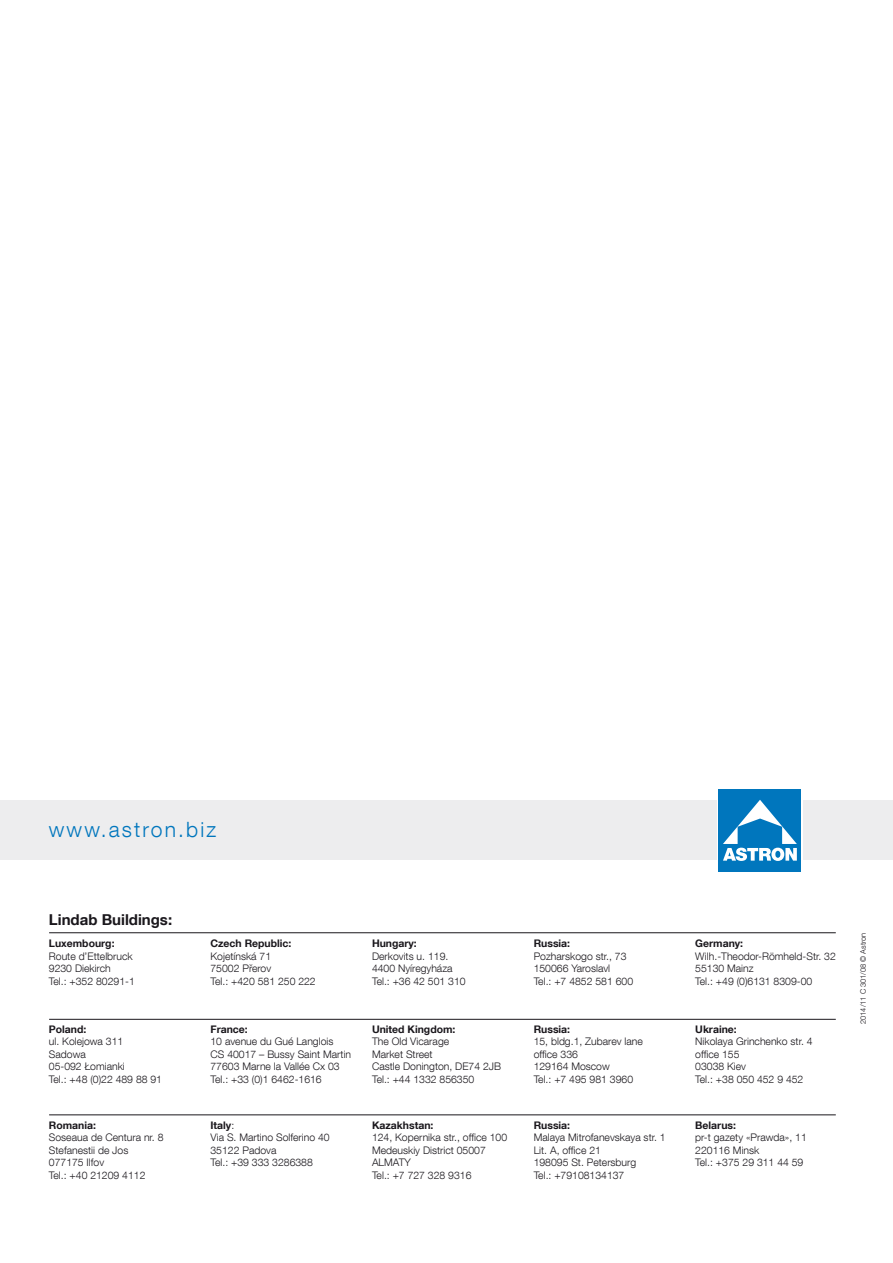
<style>
.page{position:relative;width:893px;height:1263px;background:#fff}
.page>*{position:absolute;margin:0;border:0;box-sizing:border-box;transform-origin:0 0}
.t1{font:300 21.15px "Helvetica Neue LT Com";letter-spacing:.1em;color:#0076bd}
.t2{font:700 15px "Helvetica Neue LT Com";color:#1a171c}
.t3{font:300 10.5px/12.5px "Helvetica Neue LT Com";color:#1a171c}
.t4{font:700 10.5px "Helvetica Neue LT Com";color:#1a171c}
.t5{font:300 7.5px "Helvetica Neue LT Com";color:#1a171c}
.s1{font-weight:700}
</style>
<div class="page">
<hr style="left:49px;top:932px;width:787px;height:1px;background:#1a171c">
<hr style="left:49px;top:1019px;width:787px;height:1px;background:#1a171c">
<hr style="left:49px;top:1114px;width:787px;height:1px;background:#1a171c">
<div style="left:0;top:800px;width:893px;height:59px;background:#ededee"></div>
<div style="left:717px;top:788px;width:85px;height:85px;background:#0076bd"></div>
<svg style="left:723px;top:800px;width:74px;height:61px"></svg>
<h1 class="t1" style="left:49px;top:817px;width:169px">www.astron.biz</h1>
<h2 class="t2" style="left:49px;top:910px;width:125px">Lindab Buildings:</h2>
<p class="t4" style="left:49px;top:937px;width:67px">Luxembourg:</p>
<p class="t3" style="left:49px;top:949px;width:87px">Route d’Ettelbruck<br>9230 Diekirch<br>Tel.: +352 80291-1</p>
<p class="t4" style="left:49px;top:1022px;width:39px">Poland:</p>
<p class="t3" style="left:49px;top:1035px;width:115px">ul. Kolejowa 311<br>Sadowa<br>05-092 Łomianki<br>Tel.: +48 (0)22 489 88 91</p>
<p class="t4" style="left:49px;top:1118px;width:49px">Romania:</p>
<p class="t3" style="left:49px;top:1131px;width:116px">Soseaua de Centura nr. 8<br>Stefanestii de Jos<br>077175 Ilfov<br>Tel.: +40 21209 4112</p>
<p class="t4" style="left:210px;top:937px;width:82px">Czech Republic:</p>
<p class="t3" style="left:210px;top:949px;width:107px">Kojetínská 71<br>75002 Přerov<br>Tel.: +420 581 250 222</p>
<p class="t4" style="left:210px;top:1022px;width:39px">France:</p>
<p class="t3" style="left:210px;top:1035px;width:142px">10 avenue du Gué Langlois<br>CS 40017 – Bussy Saint Martin<br>77603 Marne la Vallée Cx 03<br>Tel.: +33 (0)1 6462-1616</p>
<p class="t3" style="left:211px;top:1118px;width:121px"><span class="s1">Italy</span>:<br>Via S. Martino Solferino 40<br>35122 Padova<br>Tel.: +39 333 3286388</p>
<p class="t4" style="left:372px;top:936px;width:46px">Hungary:</p>
<p class="t3" style="left:372px;top:949px;width:95px">Derkovits u. 119.<br>4400 Nyíregyháza<br>Tel.: +36 42 501 310</p>
<p class="t4" style="left:372px;top:1022px;width:85px">United Kingdom:</p>
<p class="t3" style="left:372px;top:1035px;width:131px">The Old Vicarage<br>Market Street<br>Castle Donington, DE74 2JB<br>Tel.: +44 1332 856350</p>
<p class="t4" style="left:372px;top:1118px;width:63px">Kazakhstan:</p>
<p class="t3" style="left:372px;top:1131px;width:137px">124, Kopernika str., office 100<br>Medeuskiy District 05007<br>ALMATY<br>Tel.: +7 727 328 9316</p>
<p class="t4" style="left:534px;top:936px;width:38px">Russia:</p>
<p class="t3" style="left:534px;top:949px;width:101px">Pozharskogo str., 73<br>150066 Yaroslavl<br>Tel.: +7 4852 581 600</p>
<p class="t4" style="left:534px;top:1022px;width:38px">Russia:</p>
<p class="t3" style="left:534px;top:1035px;width:111px">15, bldg.1, Zubarev lane office 336<br>129164 Moscow<br>Tel.: +7 495 981 3960</p>
<p class="t4" style="left:534px;top:1118px;width:38px">Russia:</p>
<p class="t3" style="left:534px;top:1131px;width:134px">Malaya Mitrofanevskaya str. 1<br>Lit. A, office 21<br>198095 St. Petersburg<br>Tel.: +79108134137</p>
<p class="t4" style="left:695px;top:936px;width:49px">Germany:</p>
<p class="t3" style="left:695px;top:949px;width:142px">Wilh.-Theodor-Römheld-Str. 32<br>55130 Mainz<br>Tel.: +49 (0)6131 8309-00</p>
<p class="t4" style="left:695px;top:1022px;width:43px">Ukraine:</p>
<p class="t3" style="left:695px;top:1035px;width:119px">Nikolaya Grinchenko str. 4 office 155<br>03038 Kiev<br>Tel.: +38 050 452 9 452</p>
<p class="t4" style="left:695px;top:1118px;width:42px">Belarus:</p>
<p class="t3" style="left:695px;top:1131px;width:113px">pr-t gazety «Prawda», 11<br>220116 Minsk<br>Tel.: +375 29 311 44 59</p>
<p class="t5" style="left:859px;top:1024px;width:93px;rotate:-90deg">2014/11 C 301/08 © Astron</p>
</div>
